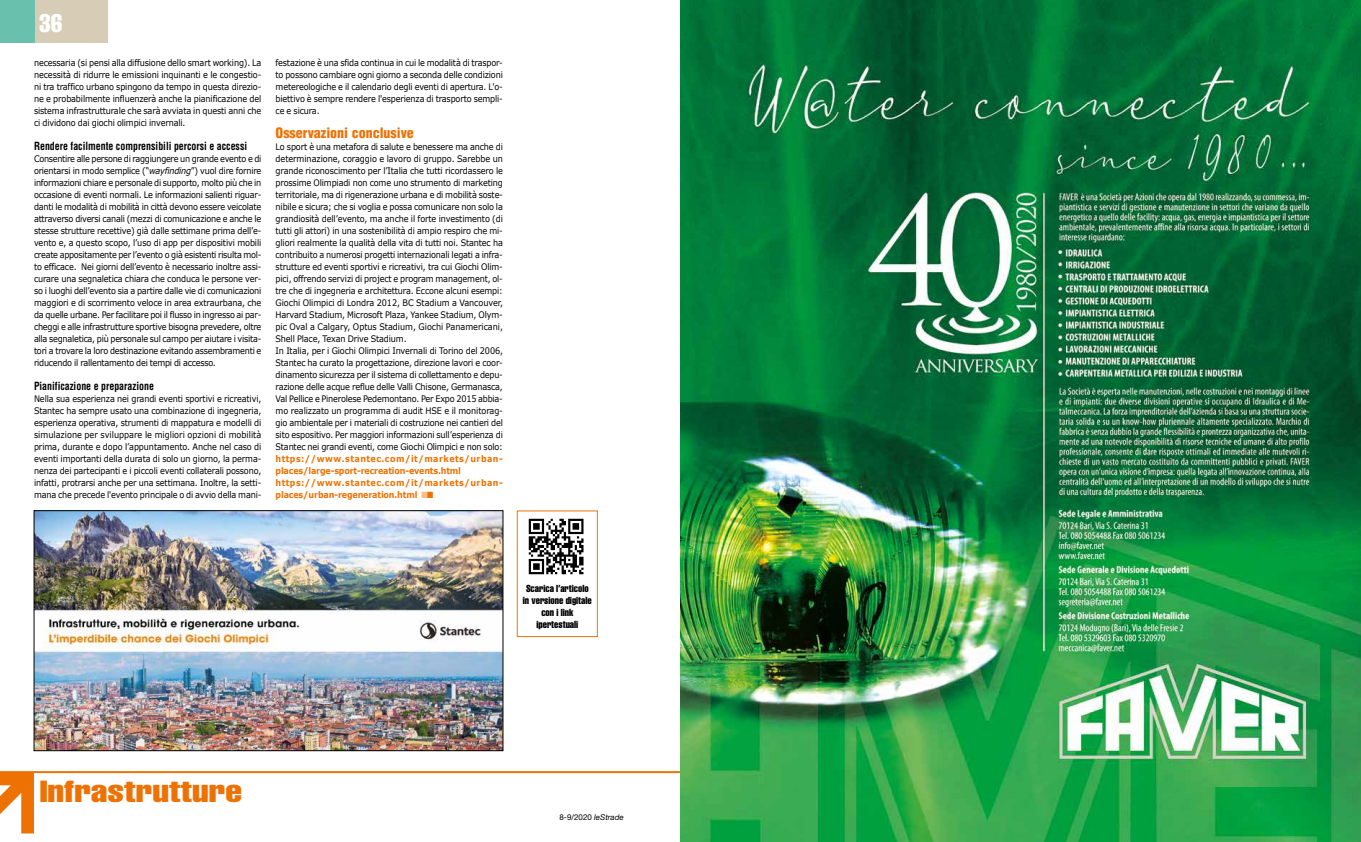
<style>
.page{position:relative;width:1361px;height:842px;background:#fff}
.page>*{position:absolute;margin:0;border:0;box-sizing:border-box;transform-origin:0 0}
.t1{font:extra-condensed 30px "Helvetica";color:#ee7203;scale:1.3 1}
.t2{font:extra-condensed 25px "Helvetica";color:#fff}
.t3{font:900 condensed 14px "Helvetica";color:#ee7203}
.t4{font:700 condensed 11px "Helvetica";color:#000;scale:.9 1}
.t5{font:extra-condensed 10px/12px "Helvetica";color:#000;text-align:center}
.t6{font:9px/12px "Verdana";letter-spacing:-.02em;color:#000;text-align:justify;scale:.9 1}
.t7{font:700 9px/12px "Verdana";letter-spacing:-.015em;color:#ee7203;scale:.89 1}
.t8{font:8px "Helvetica Neue";color:#000}
.s1{font-style:italic}
.s2{color:#f9bd88}
</style>
<div class="page">
<hr style="left:34px;top:771px;width:646px;height:2px;background:#ee7203">
<div style="left:34px;top:0;width:74px;height:43px;background:#d7cdb6"></div>
<div style="left:0;top:0;width:34px;height:43px;background:#69c0ac"></div>
<svg style="left:0;top:771px;width:34px;height:62px"></svg>
<img style="left:36px;top:512px;width:465px;height:237px">
<div style="left:34px;top:510px;width:469px;height:241px;border:1px solid #000"></div>
<img style="left:528px;top:518px;width:56px;height:57px">
<div style="left:517px;top:510px;width:81px;height:127px;border:1px solid #ee7203"></div>
<img style="left:680px;top:0;width:681px;height:842px">
<h2 class="t2" style="left:39px;top:8px;width:25px">36</h2>
<p class="t6" style="left:34px;top:57px;width:254px">necessaria (si pensi alla diffusione dello smart working). La necessità di ridurre le emissioni inquinanti e le congestio&shy;ni tra traffico urbano spingono da tempo in questa direzio&shy;ne e probabilmente influenzerà anche la pianificazione del sistema infrastrutturale che sarà avviata in questi anni che ci dividono dai giochi olimpici invernali.</p>
<p class="t4" style="left:34px;top:139px;width:238px">Rendere facilmente comprensibili percorsi e accessi</p>
<p class="t6" style="left:34px;top:153px;width:254px">Consentire alle persone di raggiungere un grande evento e di orientarsi in modo semplice (“<span class="s1">wayfinding</span>”) vuol dire fornire informazioni chiare e personale di supporto, molto più che in occasione di eventi normali. Le informazioni salienti riguar&shy;danti le modalità di mobilità in città devono essere veicolate attraverso diversi canali (mezzi di comunicazione e anche le stesse strutture recettive) già dalle settimane prima dell’e&shy;vento e, a questo scopo, l’uso di app per dispositivi mobili create appositamente per l’evento o già esistenti risulta mol&shy;to efficace. Nei giorni dell’evento è necessario inoltre assi&shy;curare una segnaletica chiara che conduca le persone ver&shy;so i luoghi dell’evento sia a partire dalle vie di comunicazioni maggiori e di scorrimento veloce in area extraurbana, che da quelle urbane. Per facilitare poi il flusso in ingresso ai par&shy;cheggi e alle infrastrutture sportive bisogna prevedere, oltre alla segnaletica, più personale sul campo per aiutare i visita&shy;tori a trovare la loro destinazione evitando assembramenti e riducendo il rallentamento dei tempi di accesso.</p>
<p class="t4" style="left:34px;top:379px;width:135px">Pianificazione e preparazione</p>
<p class="t6" style="left:34px;top:393px;width:254px">Nella sua esperienza nei grandi eventi sportivi e ricreativi, Stantec ha sempre usato una combinazione di ingegneria, esperienza operativa, strumenti di mappatura e modelli di simulazione per sviluppare le migliori opzioni di mobilità prima, durante e dopo l’appuntamento. Anche nel caso di eventi importanti della durata di solo un giorno, la perma&shy;nenza dei partecipanti e i piccoli eventi collaterali possono, infatti, protrarsi anche per una settimana. Inoltre, la setti&shy;mana che precede l'evento principale o di avvio della mani-</p>
<p class="t6" style="left:276px;top:57px;width:254px">festazione è una sfida continua in cui le modalità di traspor&shy;to possono cambiare ogni giorno a seconda delle condizioni metereologiche e il calendario degli eventi di apertura. L'o&shy;biettivo è sempre rendere l'esperienza di trasporto sempli&shy;ce e sicura.</p>
<h3 class="t3" style="left:276px;top:124px;width:140px">Osservazioni conclusive</h3>
<p class="t6" style="left:276px;top:141px;width:254px;text-align:left">Lo sport è una metafora di salute e benessere ma anche di determinazione, coraggio e lavoro di gruppo. Sarebbe un grande riconoscimento per l’Italia che tutti ricordassero le prossime Olimpiadi non come uno strumento di marketing territoriale, ma di rigenerazione urbana e di mobilità soste&shy;nibile e sicura; che si voglia e possa comunicare non solo la grandiosità dell’evento, ma anche il forte investimento (di tutti gli attori) in una sostenibilità di ampio respiro che mi&shy;gliori realmente la qualità della vita di tutti noi. Stantec ha contribuito a numerosi progetti internazionali legati a infra&shy;strutture ed eventi sportivi e ricreativi, tra cui Giochi Olim&shy;pici, offrendo servizi di project e program management, ol&shy;tre che di ingegneria e architettura. Eccone alcuni esempi:<br>Giochi Olimpici di Londra 2012, BC Stadium a Vancouver, Harvard Stadium, Microsoft Plaza, Yankee Stadium, Olym&shy;pic Oval a Calgary, Optus Stadium, Giochi Panamericani, Shell Place, Texan Drive Stadium.<br>In Italia, per i Giochi Olimpici Invernali di Torino del 2006, Stantec ha curato la progettazione, direzione lavori e coor&shy;dinamento sicurezza per il sistema di collettamento e depu&shy;razione delle acque reflue delle Valli Chisone, Germanasca, Val Pellice e Pinerolese Pedemontano. Per Expo 2015 abbia&shy;mo realizzato un programma di audit HSE e il monitorag&shy;gio ambientale per i materiali di costruzione nei cantieri del sito espositivo. Per maggiori informazioni sull’esperienza di Stantec nei grandi eventi, come Giochi Olimpici e non solo:</p>
<p class="t7" style="left:276px;top:453px;width:257px">https://www.stantec.com/it/markets/urban&shy;places/large-sport-recreation-events.html https://www.stantec.com/it/markets/urban&shy;places/urban-regeneration.html <span class="s2">■</span>■</p>
<p class="t5" style="left:523px;top:582px;width:70px">Scarica l’articolo in versione digitale con i link ipertestuali</p>
<h1 class="t1" style="left:40px;top:772px;width:157px">Infrastrutture</h1>
<p class="t8" style="left:559px;top:812px;width:66px">8-9/2020 <span class="s1">leStrade</span></p>
</div>
